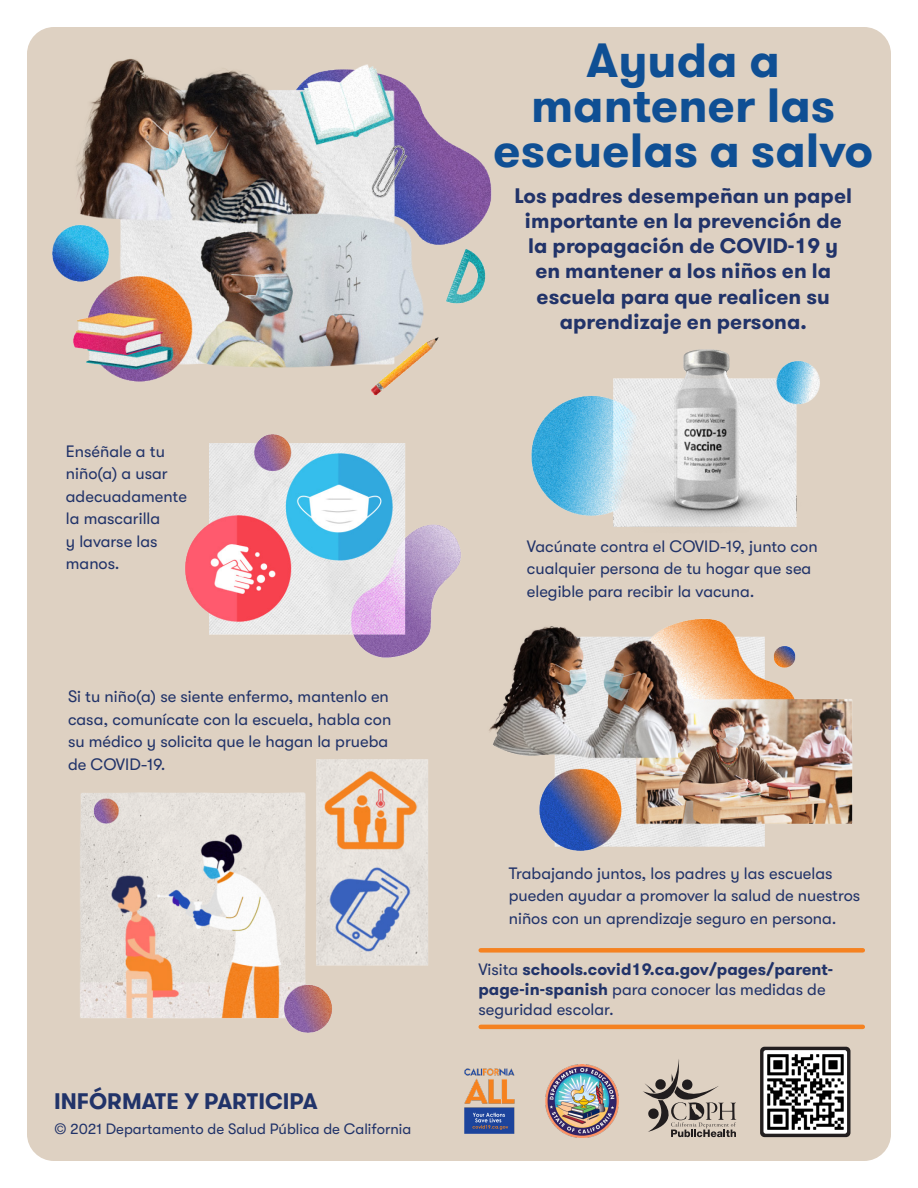
<style>
.page{position:relative;width:918px;height:1188px;background:#fff}
.page>*{position:absolute;margin:0;border:0;box-sizing:border-box;transform-origin:0 0}
.t1{font:700 48px/45px "GT Walsheim";color:#0f4f94;text-align:center}
.t2{font:700 22.5px "GT Walsheim";color:#213369}
.t3{font:700 21px/25.2px "GT Walsheim";color:#213369;text-align:center}
.t4{font:16.5px/22.5px "GT Walsheim";color:#213369}
.t5{font:700 16.5px "GT Walsheim";color:#213369}
.t6{font:15px "GT Walsheim";color:#213369}
.s1{font-weight:400}
.s2{font-weight:700}
</style>
<div class="page">
<div style="left:27px;top:27px;width:864px;height:1134px;background:#ded1c2;border-radius:27px"></div>
<img style="left:27px;top:39px;width:465px;height:357px">
<img style="left:185px;top:434px;width:276px;height:224px">
<img style="left:80px;top:759px;width:348px;height:274px">
<img style="left:531px;top:349px;width:289px;height:178px">
<img style="left:489px;top:619px;width:364px;height:232px">
<div style="left:481px;top:948px;width:382px;height:5px;background:#f58221"></div>
<hr style="left:481px;top:1025px;width:382px;height:4px;background:#f58221">
<img style="left:464px;top:1068px;width:51px;height:66px">
<img style="left:545px;top:1064px;width:73px;height:73px">
<svg style="left:643px;top:1059px;width:93px;height:78px"></svg>
<svg style="left:760px;top:1047px;width:90px;height:90px;background:#838383"></svg>
<p class="t4" style="left:66px;top:440px;width:123px">Enséñale a tu niño(a) a usar adecuadamente la mascarilla<br>y lavarse las manos.</p>
<p class="t4" style="left:68px;top:686px;width:325px">Si tu niño(a) se siente enfermo, mantenlo en casa, comunícate con la escuela, habla con su médico y solicita que le hagan la prueba de COVID-19.</p>
<p class="t2" style="left:54px;top:1086px;width:265px">INFÓRMATE Y PARTICIPA</p>
<p class="t6" style="left:54px;top:1120px;width:358px">© 2021 Departamento de Salud Pública de California</p>
<h1 class="t1" style="left:493px;top:39px;width:381px">Ayuda a mantener las escuelas a salvo</h1>
<h2 class="t3" style="left:514px;top:183px;width:339px">Los padres desempeñan un papel importante en la prevención de la propagación de COVID-19 y en mantener a los niños en la escuela para que realicen su aprendizaje en persona.</h2>
<p class="t4" style="left:527px;top:535px;width:292px">Vacúnate contra el COVID-19, junto con cualquier persona de tu hogar que sea elegible para recibir la vacuna.</p>
<p class="t4" style="left:509px;top:862px;width:353px">Trabajando juntos, los padres y las escuelas pueden ayudar a promover la salud de nuestros niños con un aprendizaje seguro en persona.</p>
<p class="t5" style="left:478px;top:959px;width:356px"><span class="s1">Visita</span> schools.covid19.ca.gov/pages/parent-</p>
<p class="t4" style="left:478px;top:978px;width:349px"><span class="s2">page-in-spanish</span> para conocer las medidas de</p>
<p class="t4" style="left:478px;top:998px;width:137px">seguridad escolar.</p>
</div>
